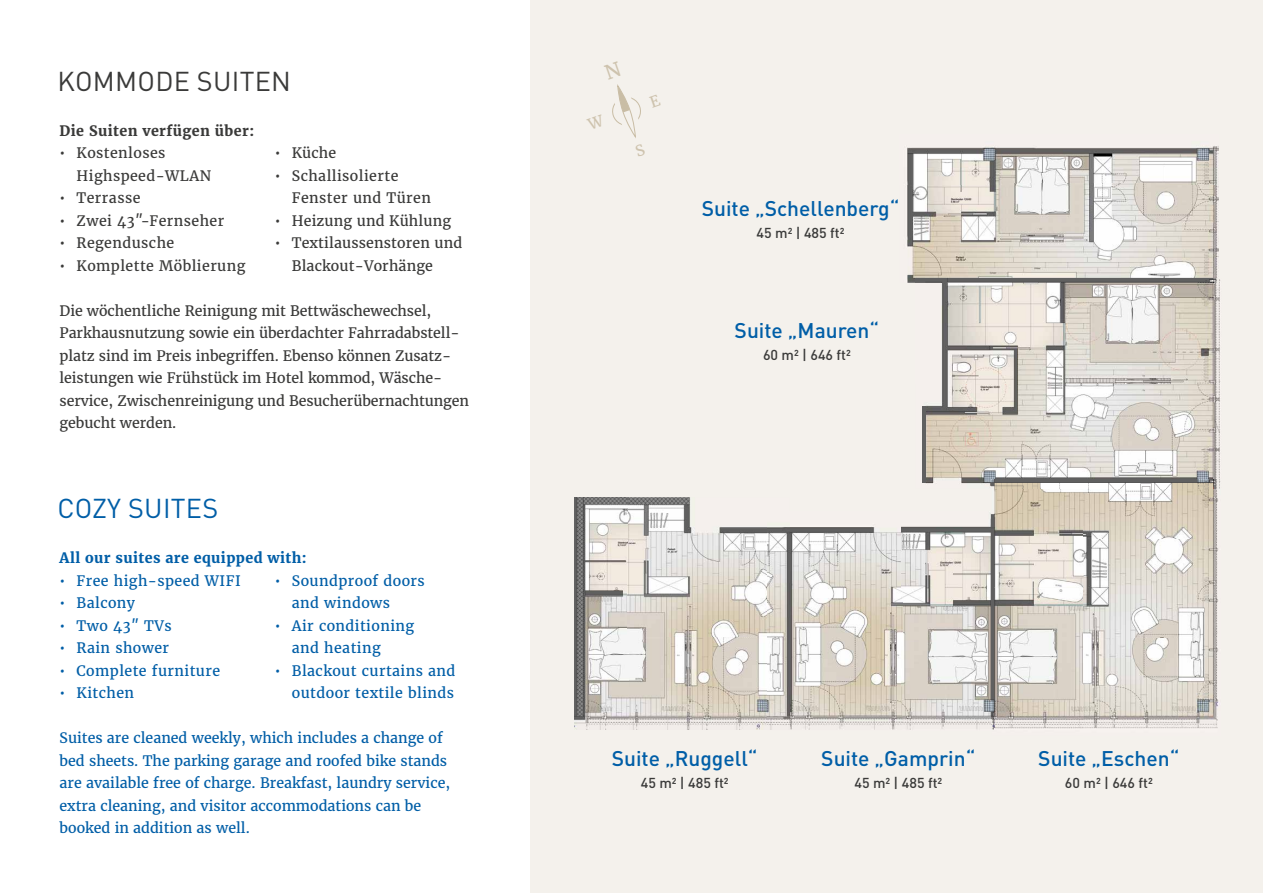
<style>
.page{position:relative;width:1263px;height:893px;background:#fff}
.page>*{position:absolute;margin:0;border:0;box-sizing:border-box;transform-origin:0 0}
.t1{font:27px "DINOT";letter-spacing:.01em;color:#3a3a39}
.t2{font:27px "DINOT";letter-spacing:.01em;color:#005ea7}
.t3{font:500 21px "DINOT";color:#005ea7}
.t4{font:14.25px/22.5px "Merriweather";letter-spacing:-.005em;color:#3a3a39}
.t5{font:14.25px/22.5px "Merriweather";color:#005ea7}
.t6{font:14.25px/22.5px "Merriweather";letter-spacing:.03em;color:#005ea7}
.t7{font:14.25px/22.5px "Merriweather";letter-spacing:.03em;color:#3a3a39}
.t8{font:500 14.25px "DINOT";color:#3a3a39}
.t9{font:700 14.25px "Merriweather";letter-spacing:.03em;color:#005ea7}
.t10{font:700 14.25px "Merriweather";letter-spacing:.03em;color:#3a3a39}
</style>
<div class="page">
<div style="left:530px;top:0;width:733px;height:893px;background:#f4f1ec"></div>
<img style="left:993px;top:479px;width:226px;height:251px">
<img style="left:790px;top:526px;width:112px;height:161px">
<img style="left:902px;top:513px;width:91px;height:217px">
<img style="left:770px;top:687px;width:132px;height:43px">
<img style="left:628px;top:544px;width:139px;height:185px">
<img style="left:574px;top:497px;width:54px;height:232px">
<img style="left:628px;top:497px;width:139px;height:47px">
<img style="left:767px;top:527px;width:23px;height:202px">
<img style="left:907px;top:184px;width:99px;height:99px">
<img style="left:907px;top:146px;width:312px;height:38px">
<img style="left:1006px;top:184px;width:213px;height:95px">
<img style="left:922px;top:283px;width:95px;height:206px">
<img style="left:1017px;top:283px;width:102px;height:196px">
<img style="left:1119px;top:279px;width:102px;height:210px">
<img style="left:915px;top:279px;width:304px;height:4px">
<img style="left:922px;top:407px;width:4px;height:76px">
<svg style="left:612px;top:84px;width:29px;height:54px"></svg>
<h1 class="t1" style="left:58px;top:64px;width:235px">KOMMODE SUITEN</h1>
<p class="t10" style="left:60px;top:121px;width:196px">Die Suiten verfügen über:</p>
<p class="t7" style="left:77px;top:142px;width:136px;text-indent:-17px">• Kostenloses<br>Highspeed-WLAN</p>
<p class="t7" style="left:60px;top:187px;width:82px">• Terrasse</p>
<p class="t7" style="left:60px;top:209px;width:166px">• Zwei 43″-Fernseher</p>
<p class="t7" style="left:60px;top:232px;width:116px">• Regendusche</p>
<p class="t7" style="left:60px;top:254px;width:187px">• Komplette Möblierung</p>
<p class="t4" style="left:275px;top:142px;width:63px">• Küche</p>
<p class="t7" style="left:292px;top:164px;width:141px;text-indent:-17px">• Schallisolierte<br>Fenster und Türen</p>
<p class="t4" style="left:275px;top:209px;width:178px">• Heizung und Kühlung</p>
<p class="t4" style="left:292px;top:232px;width:172px;text-indent:-17px">• Textilaussenstoren und<br>Blackout-Vorhänge</p>
<p class="t4" style="left:60px;top:299px;width:411px">Die wöchentliche Reinigung mit Bettwäschewechsel, Parkhausnutzung sowie ein überdachter Fahrradabstell&shy;platz sind im Preis inbegriffen. Ebenso können Zusatz&shy;leistungen wie Frühstück im Hotel kommod, Wäsche&shy;service, Zwischenreinigung und Besucherübernachtungen gebucht werden.</p>
<h1 class="t2" style="left:58px;top:492px;width:162px">COZY SUITES</h1>
<p class="t9" style="left:60px;top:549px;width:249px">All our suites are equipped with:</p>
<p class="t6" style="left:60px;top:569px;width:183px">• Free high-speed WIFI</p>
<p class="t6" style="left:60px;top:592px;width:77px">• Balcony</p>
<p class="t5" style="left:60px;top:614px;width:114px">• Two 43″ TVs</p>
<p class="t6" style="left:60px;top:637px;width:111px">• Rain shower</p>
<p class="t6" style="left:60px;top:659px;width:162px">• Complete furniture</p>
<p class="t6" style="left:60px;top:682px;width:76px">• Kitchen</p>
<p class="t6" style="left:292px;top:569px;width:135px;text-indent:-17px">• Soundproof doors and windows</p>
<p class="t6" style="left:292px;top:614px;width:124px;text-indent:-17px">• Air conditioning and heating</p>
<p class="t6" style="left:275px;top:659px;width:182px;text-align:right">• Blackout curtains and outdoor textile blinds</p>
<p class="t5" style="left:60px;top:727px;width:392px">Suites are cleaned weekly, which includes a change of bed sheets. The parking garage and roofed bike stands are available free of charge. Breakfast, laundry service, extra cleaning, and visitor accommodations can be booked in addition as well.</p>
<h2 class="t3" style="left:702px;top:195px;width:199px">Suite „Schellenberg“</h2>
<p class="t8" style="left:757px;top:223px;width:89px">45 m² | 485 ft²</p>
<h2 class="t3" style="left:735px;top:317px;width:146px">Suite „Mauren“</h2>
<p class="t8" style="left:763px;top:345px;width:89px">60 m² | 646 ft²</p>
<h2 class="t3" style="left:612px;top:745px;width:147px">Suite „Ruggell“</h2>
<p class="t8" style="left:641px;top:774px;width:89px">45 m² | 485 ft²</p>
<h2 class="t3" style="left:821px;top:745px;width:156px">Suite „Gamprin“</h2>
<p class="t8" style="left:854px;top:774px;width:89px">45 m² | 485 ft²</p>
<h2 class="t3" style="left:1038px;top:745px;width:143px">Suite „Eschen“</h2>
<p class="t8" style="left:1065px;top:774px;width:89px">60 m² | 646 ft²</p>
</div>
